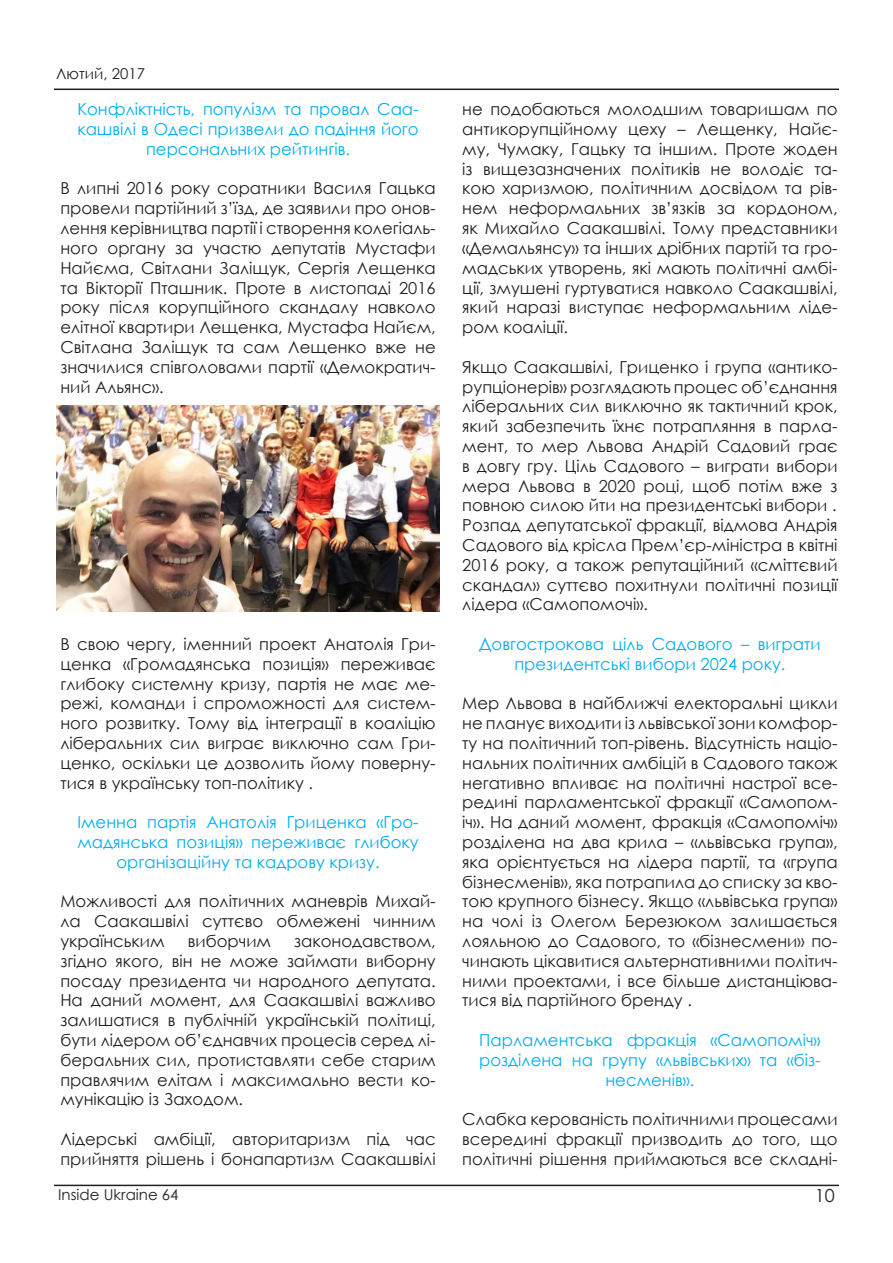
<style>
.page{position:relative;width:893px;height:1263px;background:#fff}
.page>*{position:absolute;margin:0;border:0;box-sizing:border-box;transform-origin:0 0}
.t1{font:18px "Century Gothic";color:#231f20}
.t2{font:16.5px/19.8px "Century Gothic";color:#231f20;text-align:justify}
.t3{font:16.5px/19.8px "Century Gothic";color:#00aeef;text-align:center}
.t4{font:15px "Century Gothic";color:#231f20}
</style>
<div class="page">
<hr style="left:54px;top:89px;width:785px;height:1px;background:#231f20">
<hr style="left:54px;top:1184px;width:785px;height:2px;background:#231f20">
<img style="left:56px;top:405px;width:384px;height:206px">
<p class="t4" style="left:56px;top:63px;width:90px">Лютий, 2017</p>
<p class="t3" style="left:77px;top:99px;width:343px">Конфліктність, популізм та провал Саа&shy;кашвілі в Одесі призвели до падіння його персональних рейтингів.</p>
<p class="t2" style="left:60px;top:178px;width:377px">В липні 2016 року соратники Василя Гацька провели партійний з’їзд, де заявили про онов&shy;лення керівництва партії і створення колегіаль&shy;ного органу за участю депутатів Мустафи Найєма, Світлани Заліщук, Сергія Лещенка та Вікторії Пташник. Проте в листопаді 2016 року після корупційного скандалу навколо елітної квартири Лещенка, Мустафа Найєм, Світлана Заліщук та сам Лещенко вже не значилися співголовами партії «Демократич&shy;ний Альянс».</p>
<p class="t2" style="left:60px;top:634px;width:377px">В свою чергу, іменний проект Анатолія Гри&shy;ценка «Громадянська позиція» переживає глибоку системну кризу, партія не має ме&shy;режі, команди і спроможності для систем&shy;ного розвитку. Тому від інтеграції в коаліцію ліберальних сил виграє виключно сам Гри&shy;ценко, оскільки це дозволить йому поверну&shy;тися в українську топ-політику .</p>
<p class="t3" style="left:77px;top:812px;width:343px">Іменна партія Анатолія Гриценка «Гро&shy;мадянська позиція» переживає глибоку організаційну та кадрову кризу.</p>
<p class="t2" style="left:60px;top:891px;width:377px">Можливості для політичних маневрів Михай&shy;ла Саакашвілі суттєво обмежені чинним українським</p>
<p class="t2" style="left:188px;top:931px;width:85px">виборчим</p>
<p class="t2" style="left:60px;top:931px;width:377px;text-indent:234px">законодавством, згідно якого, він не може займати виборну посаду президента чи народного депутата.<br>На даний момент, для Саакашвілі важливо залишатися в публічній українській політиці, бути лідером об’єднавчих процесів серед лі&shy;беральних сил, протиставляти себе старим правлячим елітам і максимально вести ко&shy;мунікацію із Заходом.</p>
<p class="t2" style="left:60px;top:1129px;width:377px">Лідерські амбіції, авторитаризм під час прийняття рішень і бонапартизм Саакашвілі</p>
<p class="t2" style="left:462px;top:99px;width:377px">не подобаються молодшим товаришам по антикорупційному цеху – Лещенку, Найє&shy;му, Чумаку, Гацьку та іншим. Проте жоден із вищезазначених політиків не володіє та&shy;кою харизмою, політичним досвідом та рів&shy;нем неформальних зв’язків за кордоном, як Михайло Саакашвілі. Тому представники «Демальянсу» та інших дрібних партій та гро&shy;мадських утворень, які мають політичні амбі&shy;ції, змушені гуртуватися навколо Саакашвілі, який наразі виступає неформальним ліде&shy;ром коаліції.</p>
<p class="t2" style="left:462px;top:357px;width:377px">Якщо Саакашвілі, Гриценко і група «антико&shy;рупціонерів» розглядають процес об’єднання ліберальних сил виключно як тактичний крок, який забезпечить їхнє потрапляння в парла&shy;мент, то мер Львова Андрій Садовий грає в довгу гру. Ціль Садового – виграти вибори мера Львова в 2020 році, щоб потім вже з повною силою йти на президентські вибори .</p>
<p class="t2" style="left:462px;top:515px;width:377px">Розпад депутатської фракції, відмова Андрія Садового від крісла Прем’єр-міністра в квітні 2016 року, а також репутаційний «сміттєвий скандал» суттєво похитнули політичні позиції лідера «Самопомочі».</p>
<p class="t3" style="left:479px;top:634px;width:343px">Довгострокова ціль Садового – виграти президентські вибори 2024 року.</p>
<p class="t2" style="left:462px;top:693px;width:377px">Мер Львова в найближчі електоральні цикли не планує виходити із львівської зони комфор&shy;ту на політичний топ-рівень. Відсутність націо&shy;нальних політичних амбіцій в Садового також негативно впливає на політичні настрої все&shy;редині парламентської фракції «Самопом&shy;іч». На даний момент, фракція «Самопоміч» розділена на два крила – «львівська група», яка орієнтується на лідера партії, та «група бізнесменів», яка потрапила до списку за кво&shy;тою крупного бізнесу. Якщо «львівська група» на чолі із Олегом Березюком залишається лояльною до Садового, то «бізнесмени» по&shy;чинають цікавитися альтернативними політич&shy;ними проектами, і все більше дистанціюва&shy;тися від партійного бренду .</p>
<p class="t3" style="left:479px;top:1030px;width:343px">Парламентська фракція «Самопоміч» розділена на групу «львівських» та «біз&shy;несменів».</p>
<p class="t2" style="left:462px;top:1109px;width:377px">Слабка керованість політичними процесами всередині фракції призводить до того, що політичні рішення приймаються все складні-</p>
<p class="t4" style="left:58px;top:1184px;width:122px">Inside Ukraine 64</p>
<p class="t1" style="left:815px;top:1183px;width:21px">10</p>
</div>
